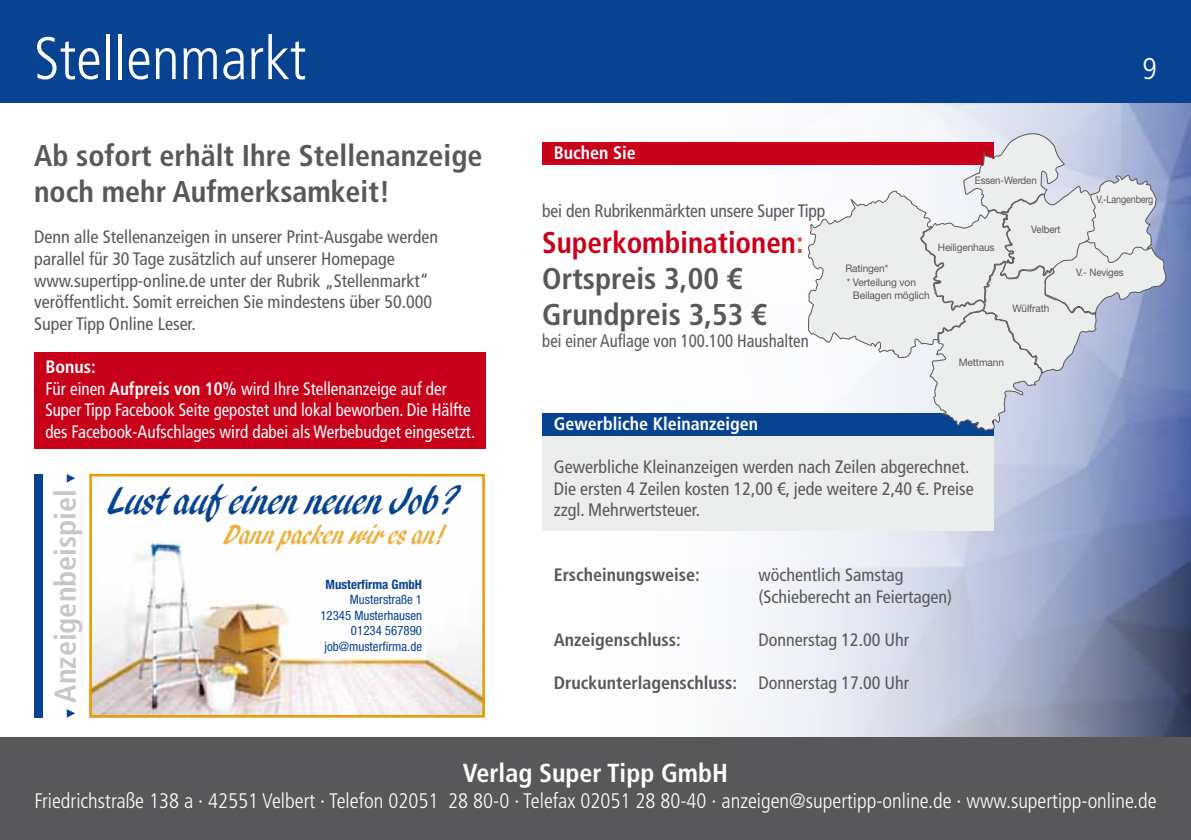
<style>
.page{position:relative;width:1191px;height:840px;background:#fff}
.page>*{position:absolute;margin:0;border:0;box-sizing:border-box;transform-origin:0 0}
.t1{font:300 condensed 60px "Frutiger LT Std";color:#fff}
.t2{font:43.8px "Pendry Script Plain";color:#084392}
.t3{font:31.2px "Pendry Script Plain";color:#edb140}
.t4{font:700 condensed 30px/36px "Frutiger LT Std";color:#58585a}
.t5{font:700 condensed 30px "Frutiger LT Std";color:#c6c7c8}
.t6{font:300 condensed 30px "Frutiger LT Std";color:#fff}
.t7{font:700 condensed 26px "Frutiger LT Std";color:#fff}
.t8{font:300 condensed 21px "Frutiger LT Std";color:#fff}
.t9{font:condensed 18px/21.6px "Frutiger LT Std";color:#58585a}
.t10{font:condensed 18px/21.6px "Frutiger LT Std";color:#fff;scale:.95 1}
.t11{font:700 condensed 18px "Frutiger LT Std";color:#58585a}
.t12{font:condensed 18px "Frutiger LT Std";color:#58585a;scale:.93 1}
.t13{font:700 condensed 18px "Frutiger LT Std";color:#fff}
.t14{font:condensed 12.8px/15.4px "Helvetica Neue LT";color:#084392;text-align:right}
.t15{font:700 condensed 12.8px "Helvetica Neue LT";color:#084392}
.t16{font:10.6px/12.6px "Helvetica Neue LT Std";letter-spacing:-.01em;color:#58585a}
.t17{font:10.4px "Helvetica Neue LT Std";letter-spacing:-.01em;color:#58585a}
.t18{font:10.4px "Helvetica Neue LT Std";letter-spacing:-.01em;color:#58585a;scale:.93 1}
.t19{font:10.4px "Helvetica Neue LT Std";letter-spacing:-.01em;color:#58585a;scale:.86 1}
.s1{font-weight:700}
.s2{color:#c90019}
.s3{color:#d34b32}
.s4{font-weight:400}
</style>
<div class="page">
<img style="left:536px;top:102px;width:655px;height:635px">
<div style="left:0;top:0;width:1191px;height:102px;background:#084392"></div>
<div style="left:0;top:737px;width:1191px;height:102px;background:#58585a"></div>
<div style="left:542px;top:431px;width:451px;height:100px;background:#eceded"></div>
<div style="left:542px;top:413px;width:451px;height:22px;background:#084392"></div>
<div style="left:542px;top:142px;width:451px;height:22px;background:#c90019"></div>
<div style="left:34px;top:352px;width:452px;height:96px;background:#c90019"></div>
<img style="left:93px;top:540px;width:388px;height:173px">
<div style="left:89px;top:473px;width:396px;height:244px;border:3px solid #e79f00"></div>
<div style="left:34px;top:474px;width:9px;height:243px;background:#084392"></div>
<svg style="left:67px;top:474px;width:8px;height:8px"></svg>
<svg style="left:67px;top:709px;width:8px;height:8px"></svg>
<svg style="left:808px;top:126px;width:358px;height:306px"></svg>
<h1 class="t1" style="left:34px;top:24px;width:274px">Stellenmarkt</h1>
<h3 class="t4" style="left:34px;top:137px;width:450px">Ab sofort erhält Ihre Stellenanzeige noch mehr Aufmerksamkeit!</h3>
<p class="t9" style="left:34px;top:226px;width:406px">Denn alle Stellenanzeigen in unserer Print-Ausgabe werden parallel für 30 Tage zusätzlich auf unserer Homepage www.supertipp-online.de unter der Rubrik „Stellenmarkt“ veröffentlicht. Somit erreichen Sie mindestens über 50.000<br>Super Tipp Online Leser.</p>
<p class="t10" style="left:45px;top:356px;width:454px"><span class="s1">Bonus:<br></span>Für einen <span class="s1">Aufpreis von 10%</span> wird Ihre Stellenanzeige auf der Super Tipp Facebook Seite gepostet und lokal beworben. Die Hälfte des Facebook-Aufschlages wird dabei als Werbebudget eingesetzt.</p>
<h3 class="t5" style="left:47px;top:702px;width:215px;rotate:-90deg">Anzeigenbeispiel</h3>
<h2 class="t2" style="left:108px;top:477px;width:351px">Lust auf einen neuen Job?</h2>
<h3 class="t3" style="left:224px;top:517px;width:222px">Dann packen wir es an!</h3>
<p class="t15" style="left:325px;top:576px;width:98px">Musterfirma GmbH</p>
<p class="t14" style="left:320px;top:591px;width:103px">Musterstraße 1<br>12345 Musterhausen<br>01234 567890 job@musterfirma.de</p>
<h3 class="t6" style="left:1142px;top:52px;width:16px">9</h3>
<p class="t13" style="left:553px;top:142px;width:84px">Buchen Sie</p>
<p class="t9" style="left:542px;top:200px;width:284px">bei den Rubrikenmärkten unsere Super Tipp</p>
<h3 class="t4" style="left:542px;top:224px;width:263px"><span class="s2">Superkombinationen</span><span class="s3">:<br></span>Ortspreis 3,00 €<br>Grundpreis 3,53 €</h3>
<p class="t12" style="left:542px;top:330px;width:288px">bei einer Auflage von 100.100 Haushalten</p>
<p class="t18" style="left:975px;top:174px;width:68px">Essen-Werden</p>
<p class="t17" style="left:845px;top:261px;width:44px">Ratingen*</p>
<p class="t16" style="left:853px;top:275px;width:78px;text-indent:-6px">* Verteilung von<br>Beilagen möglich</p>
<p class="t17" style="left:937px;top:240px;width:58px">Heiligenhaus</p>
<p class="t18" style="left:1031px;top:223px;width:33px">Velbert</p>
<p class="t17" style="left:1012px;top:302px;width:38px">Wülfrath</p>
<p class="t19" style="left:1096px;top:193px;width:68px">V.-Langenberg</p>
<p class="t18" style="left:1076px;top:266px;width:53px">V.- Neviges</p>
<p class="t17" style="left:958px;top:356px;width:47px">Mettmann</p>
<p class="t13" style="left:553px;top:412px;width:206px">Gewerbliche Kleinanzeigen</p>
<p class="t9" style="left:553px;top:456px;width:422px">Gewerbliche Kleinanzeigen werden nach Zeilen abgerechnet.<br>Die ersten 4 Zeilen kosten 12,00 €, jede weitere 2,40 €. Preise zzgl. Mehrwertsteuer.</p>
<p class="t11" style="left:553px;top:564px;width:148px">Erscheinungsweise:</p>
<p class="t9" style="left:758px;top:564px;width:195px">wöchentlich Samstag (Schieberecht an Feiertagen)</p>
<p class="t11" style="left:553px;top:628px;width:129px">Anzeigenschluss:</p>
<p class="t9" style="left:758px;top:628px;width:152px">Donnerstag 12.00 Uhr</p>
<p class="t11" style="left:553px;top:672px;width:357px">Druckunterlagenschluss: <span class="s4">Donnerstag 17.00 Uhr</span></p>
<h3 class="t7" style="left:463px;top:757px;width:266px">Verlag Super Tipp GmbH</h3>
<p class="t8" style="left:34px;top:788px;width:1123px">Friedrichstraße 138 a · 42551 Velbert · Telefon 02051 28 80-0 · Telefax 02051 28 80-40 · anzeigen@supertipp-online.de · www.supertipp-online.de</p>
</div>
